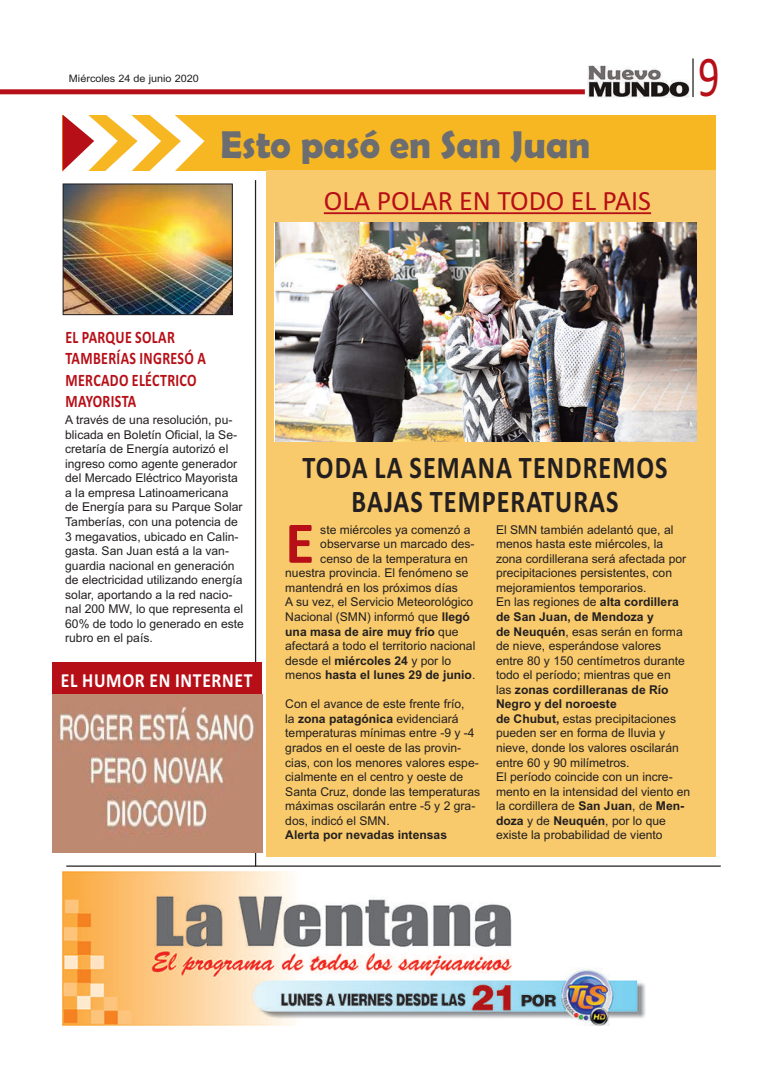
<style>
.page{position:relative;width:780px;height:1088px;background:#fff}
.page>*{position:absolute;margin:0;border:0;box-sizing:border-box;transform-origin:0 0}
.t1{font:700 59.75px "Calibri";color:#b70f17}
.t2{font:58.25px "Calibri";color:#b70f17;scale:.73 1}
.t3{font:700 39.12px "Berlin Sans FB Demi";color:#6c6d70}
.t4{font:700 31.62px/33.5px "Calibri";letter-spacing:.04em;color:#231f20;text-align:center;scale:.83 1}
.t5{font:28.12px "Calibri";color:#b70f17}
.t6{font:700 20px "Calibri";letter-spacing:.04em;color:#fff;scale:.88 1}
.t7{font:700 17.5px/21.5px "Calibri";letter-spacing:.025em;color:#b70f17;scale:.8 1}
.t8{font:12.12px/14.5px "Arial";color:#231f20}
.t9{font:700 12.12px "Arial";color:#231f20}
.t10{font:10.25px "Arial";color:#231f20;scale:1.06 1}
.s1{font-weight:700}
.s2{font-weight:400}
</style>
<div class="page">
<div style="left:0;top:89px;width:585px;height:5px;background:#b70f17"></div>
<img style="left:587px;top:65px;width:103px;height:33px">
<hr style="left:692px;top:58px;width:1px;height:39px;background:#231f20">
<div style="left:63px;top:115px;width:653px;height:56px;background:#f6b723"></div>
<svg style="left:63px;top:114px;width:141px;height:57px"></svg>
<div style="left:266px;top:171px;width:450px;height:686px;background:#f8ca6b"></div>
<hr style="left:255px;top:180px;width:1px;height:686px;background:#231f20">
<img style="left:65px;top:186px;width:165px;height:127px">
<div style="left:63px;top:184px;width:169px;height:131px;border:1px solid #231f20"></div>
<hr style="left:324px;top:212px;width:327px;height:2px;background:#b70f17">
<img style="left:275px;top:223px;width:421px;height:219px">
<img style="left:63px;top:871px;width:582px;height:154px">
<hr style="left:66px;top:865px;width:654px;height:2px;background:#231f20">
<div style="left:53px;top:662px;width:209px;height:33px;background:#b70f17"></div>
<img style="left:53px;top:695px;width:210px;height:157px">
<p class="t10" style="left:69px;top:73px;width:124px">Miércoles 24 de junio 2020</p>
<h3 class="t3" style="left:220px;top:122px;width:371px">Esto pasó en San Juan</h3>
<h3 class="t5" style="left:324px;top:184px;width:329px">OLA POLAR EN TODO EL PAIS</h3>
<h2 class="t2" style="left:698px;top:42px;width:31px">9</h2>
<h3 class="t7" style="left:65px;top:326px;width:177px">EL PARQUE SOLAR<br>TAMBERÍAS INGRESÓ A<br>MERCADO ELÉCTRICO<br>MAYORISTA</h3>
<p class="t8" style="left:65px;top:413px;width:180px">A través de una resolución, pu&shy;blicada en Boletín Oficial, la Se&shy;cretaría de Energía autorizó el ingreso como agente generador del Mercado Eléctrico Mayorista a la empresa Latinoamericana de Energía para su Parque Solar<br>Tamberías, con una potencia de<br>3 megavatios, ubicado en Calin&shy;gasta. San Juan está a la van&shy;guardia nacional en generación de electricidad utilizando energía solar, aportando a la red nacio&shy;nal 200 MW, lo que representa el<br>60% de todo lo generado en este rubro en el país.</p>
<h3 class="t6" style="left:61px;top:668px;width:219px">EL HUMOR EN INTERNET</h3>
<h3 class="t4" style="left:302px;top:450px;width:441px">TODA LA SEMANA TENDREMOS<br>BAJAS TEMPERATURAS</h3>
<h1 class="t1" style="left:285px;top:507px;width:31px">E</h1>
<p class="t8" style="left:320px;top:522px;width:152px">ste miércoles ya comenzó a</p>
<p class="t8" style="left:320px;top:537px;width:156px">observarse un marcado des-</p>
<p class="t8" style="left:320px;top:551px;width:149px">censo de la temperatura en</p>
<p class="t8" style="left:285px;top:566px;width:185px">nuestra provincia. El fenómeno se</p>
<p class="t8" style="left:285px;top:580px;width:174px">mantendrá en los próximos días</p>
<p class="t8" style="left:285px;top:595px;width:190px">A su vez, el Servicio Meteorológico</p>
<p class="t8" style="left:285px;top:609px;width:186px">Nacional (SMN) informó que <span class="s1">llegó</span></p>
<p class="t9" style="left:285px;top:624px;width:175px">una masa de aire muy frío <span class="s2">que</span></p>
<p class="t8" style="left:285px;top:639px;width:192px">afectará a todo el territorio nacional</p>
<p class="t8" style="left:285px;top:653px;width:167px">desde el <span class="s1">miércoles 24</span> y por lo</p>
<p class="t9" style="left:285px;top:668px;width:192px"><span class="s2">menos</span> hasta el lunes 29 de junio<span class="s2">.</span></p>
<p class="t8" style="left:285px;top:697px;width:196px">Con el avance de este frente frío,<br>la <span class="s1">zona patagónica</span> evidenciará temperaturas mínimas entre -9 y -4 grados en el oeste de las provin&shy;cias, con los menores valores espe&shy;cialmente en el centro y oeste de<br>Santa Cruz, donde las temperaturas máximas oscilarán entre -5 y 2 gra&shy;dos, indicó el SMN.</p>
<p class="t9" style="left:285px;top:828px;width:163px">Alerta por nevadas intensas</p>
<p class="t8" style="left:496px;top:522px;width:196px">El SMN también adelantó que, al menos hasta este miércoles, la zona cordillerana será afectada por precipitaciones persistentes, con mejoramientos temporarios.<br>En las regiones de <span class="s1">alta cordillera de San Juan, de Mendoza y<br>de Neuquén</span>, esas serán en forma de nieve, esperándose valores entre 80 y 150 centímetros durante todo el período; mientras que en<br>las <span class="s1">zonas cordilleranas de Río<br>Negro y del noroeste<br>de Chubut,</span> estas precipitaciones pueden ser en forma de lluvia y nieve, donde los valores oscilarán entre 60 y 90 milímetros.<br>El período coincide con un incre&shy;mento en la intensidad del viento en la cordillera de <span class="s1">San Juan</span>, de <span class="s1">Men&shy;doza</span> y de <span class="s1">Neuquén</span>, por lo que existe la probabilidad de viento</p>
</div>
